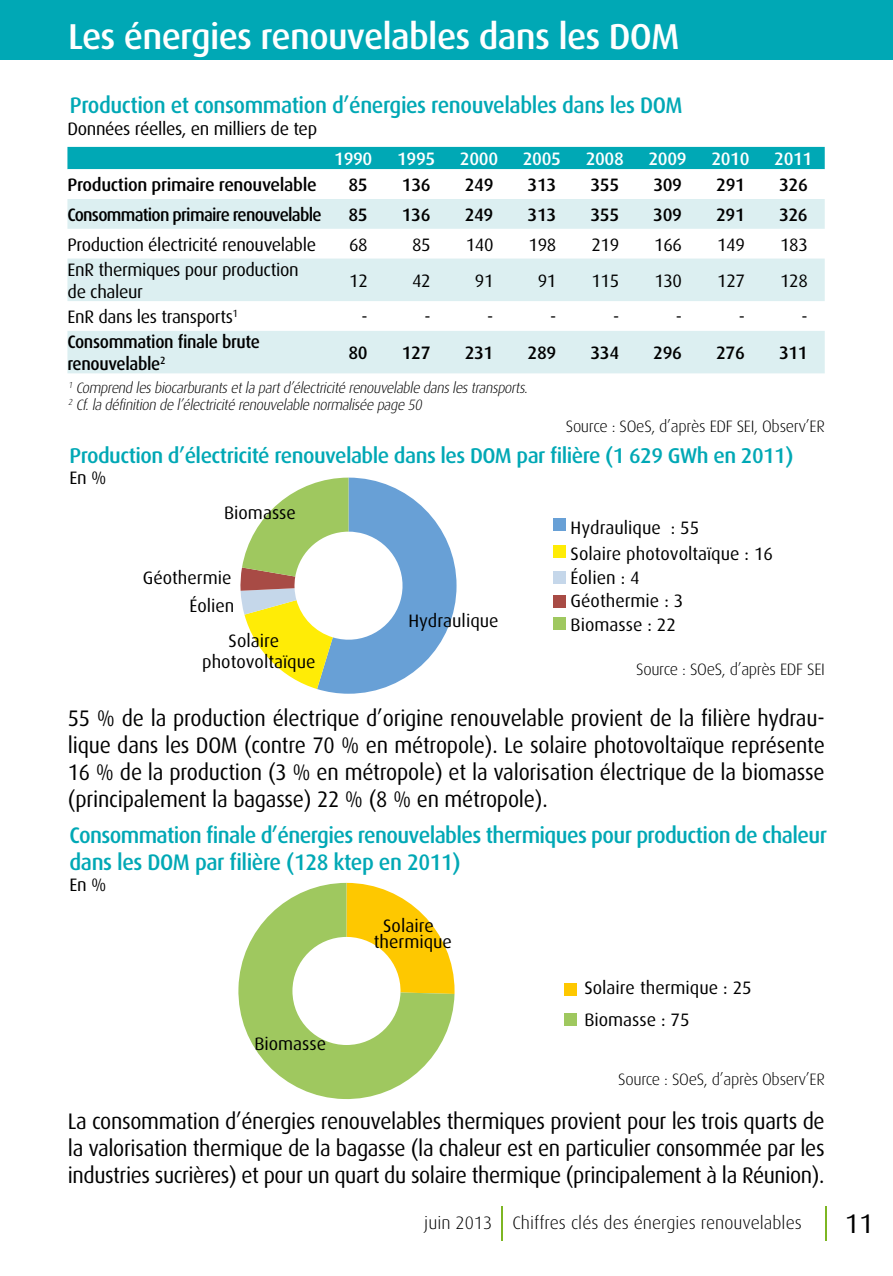
<style>
.page{position:relative;width:893px;height:1276px;background:#fff}
.page>*{position:absolute;margin:0;border:0;box-sizing:border-box;transform-origin:0 0}
.t1{font:500 36px "Dax OT";letter-spacing:-.02em;color:#fff}
.t2{font:27px "Dax OT";color:#000}
.t3{font:22.5px/27px "Dax OT";letter-spacing:-.02em;color:#000;text-align:justify;scale:.95 1}
.t4{font:500 22.5px/27px "Dax OT";letter-spacing:-.03em;color:#00a8b5;scale:.96 1}
.t5{font:500 21.3px "Dax OT";letter-spacing:-.025em;color:#00a8b5}
.t6{font:18px/23.7px "Dax OT";color:#000}
.t7{font:18px/21.6px "Dax OT";letter-spacing:-.02em;color:#000}
.t8{font:500 18px "Dax OT";letter-spacing:-.02em;color:#000}
.t9{font:300 18px "Dax";color:#000}
.t10{font:500 18px/21.6px "Dax OT";letter-spacing:-.02em;color:#000;scale:.95 1}
.t11{font:500 18px "Dax OT";letter-spacing:-.02em;color:#fff}
.t12{font:500 18px "Dax OT";letter-spacing:-.04em;color:#000;scale:.95 1}
.t13{font:300 16.5px "Dax";letter-spacing:-.02em;color:#000}
.t14{font:italic 300 15px/16.5px "Dax";color:#000}
</style>
<div class="page">
<hr style="left:501px;top:1206px;width:2px;height:34px;background:#7db623">
<hr style="left:825px;top:1206px;width:2px;height:34px;background:#7db623">
<div style="left:0;top:0;width:893px;height:60px;background:#00a8b5"></div>
<div style="left:67px;top:147px;width:758px;height:22px;background:#00a8b5"></div>
<svg style="left:67px;top:169px;width:758px;height:1px"></svg>
<svg style="left:67px;top:199px;width:758px;height:174px;fill:#dceff1"></svg>
<div style="left:553px;top:518px;width:13px;height:13px;background:#68a0d6"></div>
<div style="left:553px;top:545px;width:13px;height:13px;background:#ffec06"></div>
<div style="left:553px;top:571px;width:13px;height:13px;background:#c5d7ea"></div>
<div style="left:553px;top:595px;width:13px;height:12px;background:#a84b45"></div>
<div style="left:553px;top:617px;width:13px;height:13px;background:#9fc85f"></div>
<svg style="left:240px;top:477px;width:217px;height:217px"></svg>
<svg style="left:238px;top:883px;width:216px;height:217px"></svg>
<div style="left:564px;top:982px;width:13px;height:13px;background:#fec800"></div>
<div style="left:564px;top:1012px;width:13px;height:13px;background:#9fc85f"></div>
<h1 class="t1" style="left:68px;top:16px;width:613px">Les énergies renouvelables dans les DOM</h1>
<p class="t4" style="left:70px;top:92px;width:640px">Production et consommation d’énergies renouvelables dans les DOM</p>
<p class="t7" style="left:67px;top:118px;width:251px">Données réelles, en milliers de tep</p>
<p class="t11" style="left:334px;top:149px;width:40px">1990</p>
<p class="t11" style="left:397px;top:149px;width:40px">1995</p>
<p class="t11" style="left:460px;top:149px;width:40px">2000</p>
<p class="t11" style="left:523px;top:149px;width:40px">2005</p>
<p class="t11" style="left:586px;top:149px;width:40px">2008</p>
<p class="t11" style="left:648px;top:149px;width:40px">2009</p>
<p class="t11" style="left:711px;top:149px;width:40px">2010</p>
<p class="t11" style="left:774px;top:149px;width:40px">2011</p>
<p class="t8" style="left:67px;top:175px;width:251px">Production primaire renouvelable</p>
<p class="t8" style="left:348px;top:175px;width:21px">85</p>
<p class="t8" style="left:402px;top:175px;width:30px">136</p>
<p class="t8" style="left:465px;top:175px;width:30px">249</p>
<p class="t8" style="left:528px;top:175px;width:30px">313</p>
<p class="t8" style="left:590px;top:175px;width:30px">355</p>
<p class="t8" style="left:653px;top:175px;width:30px">309</p>
<p class="t8" style="left:716px;top:175px;width:30px">291</p>
<p class="t8" style="left:779px;top:175px;width:30px">326</p>
<p class="t12" style="left:67px;top:204px;width:269px">Consommation primaire renouvelable</p>
<p class="t8" style="left:348px;top:204px;width:21px">85</p>
<p class="t8" style="left:402px;top:204px;width:30px">136</p>
<p class="t8" style="left:465px;top:204px;width:30px">249</p>
<p class="t8" style="left:528px;top:204px;width:30px">313</p>
<p class="t8" style="left:590px;top:204px;width:30px">355</p>
<p class="t8" style="left:653px;top:204px;width:30px">309</p>
<p class="t8" style="left:716px;top:204px;width:30px">291</p>
<p class="t8" style="left:779px;top:204px;width:30px">326</p>
<p class="t7" style="left:67px;top:234px;width:250px">Production électricité renouvelable</p>
<p class="t6" style="left:349px;top:233px;width:20px">68</p>
<p class="t6" style="left:412px;top:233px;width:20px">85</p>
<p class="t6" style="left:466px;top:233px;width:29px">140</p>
<p class="t6" style="left:529px;top:233px;width:29px">198</p>
<p class="t6" style="left:591px;top:233px;width:29px">219</p>
<p class="t6" style="left:654px;top:233px;width:29px">166</p>
<p class="t6" style="left:717px;top:233px;width:29px">149</p>
<p class="t6" style="left:780px;top:233px;width:29px">183</p>
<p class="t7" style="left:68px;top:259px;width:233px">EnR thermiques pour production de chaleur</p>
<p class="t6" style="left:349px;top:269px;width:20px">12</p>
<p class="t6" style="left:412px;top:269px;width:20px">42</p>
<p class="t6" style="left:475px;top:269px;width:20px">91</p>
<p class="t6" style="left:538px;top:269px;width:20px">91</p>
<p class="t6" style="left:591px;top:269px;width:29px">115</p>
<p class="t6" style="left:654px;top:269px;width:29px">130</p>
<p class="t6" style="left:717px;top:269px;width:29px">127</p>
<p class="t6" style="left:780px;top:269px;width:29px">128</p>
<p class="t7" style="left:68px;top:306px;width:172px">EnR dans les transports<sup>1</sup></p>
<p class="t6" style="left:362px;top:305px;width:8px">-</p>
<p class="t6" style="left:424px;top:305px;width:8px">-</p>
<p class="t6" style="left:487px;top:305px;width:8px">-</p>
<p class="t6" style="left:550px;top:305px;width:8px">-</p>
<p class="t6" style="left:613px;top:305px;width:8px">-</p>
<p class="t6" style="left:676px;top:305px;width:8px">-</p>
<p class="t6" style="left:739px;top:305px;width:8px">-</p>
<p class="t6" style="left:802px;top:305px;width:8px">-</p>
<p class="t10" style="left:67px;top:331px;width:204px">Consommation finale brute renouvelable<sup>2</sup></p>
<p class="t8" style="left:348px;top:343px;width:21px">80</p>
<p class="t8" style="left:402px;top:343px;width:30px">127</p>
<p class="t8" style="left:465px;top:343px;width:30px">231</p>
<p class="t8" style="left:528px;top:343px;width:30px">289</p>
<p class="t8" style="left:590px;top:343px;width:30px">334</p>
<p class="t8" style="left:653px;top:343px;width:30px">296</p>
<p class="t8" style="left:716px;top:343px;width:30px">276</p>
<p class="t8" style="left:779px;top:343px;width:30px">311</p>
<p class="t14" style="left:68px;top:380px;width:464px"><sup>1</sup> Comprend lesbiocarburantsetla partd’électricité renouvelable danslestransports.<br><sup>2</sup> Cf.la définition de l’électricité renouvelable normalisée page 50</p>
<p class="t5" style="left:70px;top:444px;width:725px">Production d’électricité renouvelable dans les DOM par filière (1 629 GWh en 2011)</p>
<p class="t6" style="left:70px;top:466px;width:38px">En %</p>
<p class="t13" style="left:566px;top:418px;width:261px">Source : SOeS, d’après EDF SEI, Observ’ER</p>
<p class="t6" style="left:224px;top:501px;width:73px">Biomasse</p>
<p class="t6" style="left:143px;top:566px;width:90px">Géothermie</p>
<p class="t6" style="left:189px;top:594px;width:47px">Éolien</p>
<p class="t6" style="left:202px;top:631px;width:115px;line-height:20.1px;text-align:center">Solaire photovoltaïque</p>
<p class="t6" style="left:408px;top:609px;width:92px">Hydraulique</p>
<p class="t6" style="left:571px;top:514px;width:204px;line-height:26.7px">Hydraulique : 55<br>Solaire photovoltaïque : 16</p>
<p class="t6" style="left:571px;top:566px;width:114px">Éolien : 4<br>Géothermie : 3<br>Biomasse : 22</p>
<p class="t13" style="left:636px;top:660px;width:190px">Source : SOeS, d’après EDF SEI</p>
<p class="t3" style="left:68px;top:704px;width:798px">55 % de la production électrique d’origine renouvelable provient de la filière hydrau&shy;lique dans les DOM (contre 70 % en métropole). Le solaire photovoltaïque représente 16 % de la production (3 % en métropole) et la valorisation électrique de la biomasse (principalement la bagasse) 22 % (8 % en métropole).</p>
<p class="t4" style="left:70px;top:822px;width:790px">Consommation finale d’énergies renouvelables thermiques pour production de chaleur dans les DOM par filière (128 ktep en 2011)</p>
<p class="t6" style="left:70px;top:873px;width:38px">En %</p>
<p class="t6" style="left:254px;top:1031px;width:73px">Biomasse</p>
<p class="t6" style="left:374px;top:917px;width:80px;line-height:16.8px;text-align:center">Solaire thermique</p>
<p class="t6" style="left:584px;top:971px;width:169px;line-height:32.1px">Solaire thermique : 25<br>Biomasse : 75</p>
<p class="t13" style="left:618px;top:1070px;width:208px">Source : SOeS, d’après Observ’ER</p>
<p class="t3" style="left:68px;top:1108px;width:798px">La consommation d’énergies renouvelables thermiques provient pour les trois quarts de la valorisation thermique de la bagasse (la chaleur est en particulier consommée par les industries sucrières) et pour un quart du solaire thermique (principalement à la Réunion).</p>
<p class="t9" style="left:424px;top:1213px;width:379px">juin 2013 Chiffres clés des énergies renouvelables</p>
<p class="t2" style="left:845px;top:1208px;width:30px">11</p>
</div>
